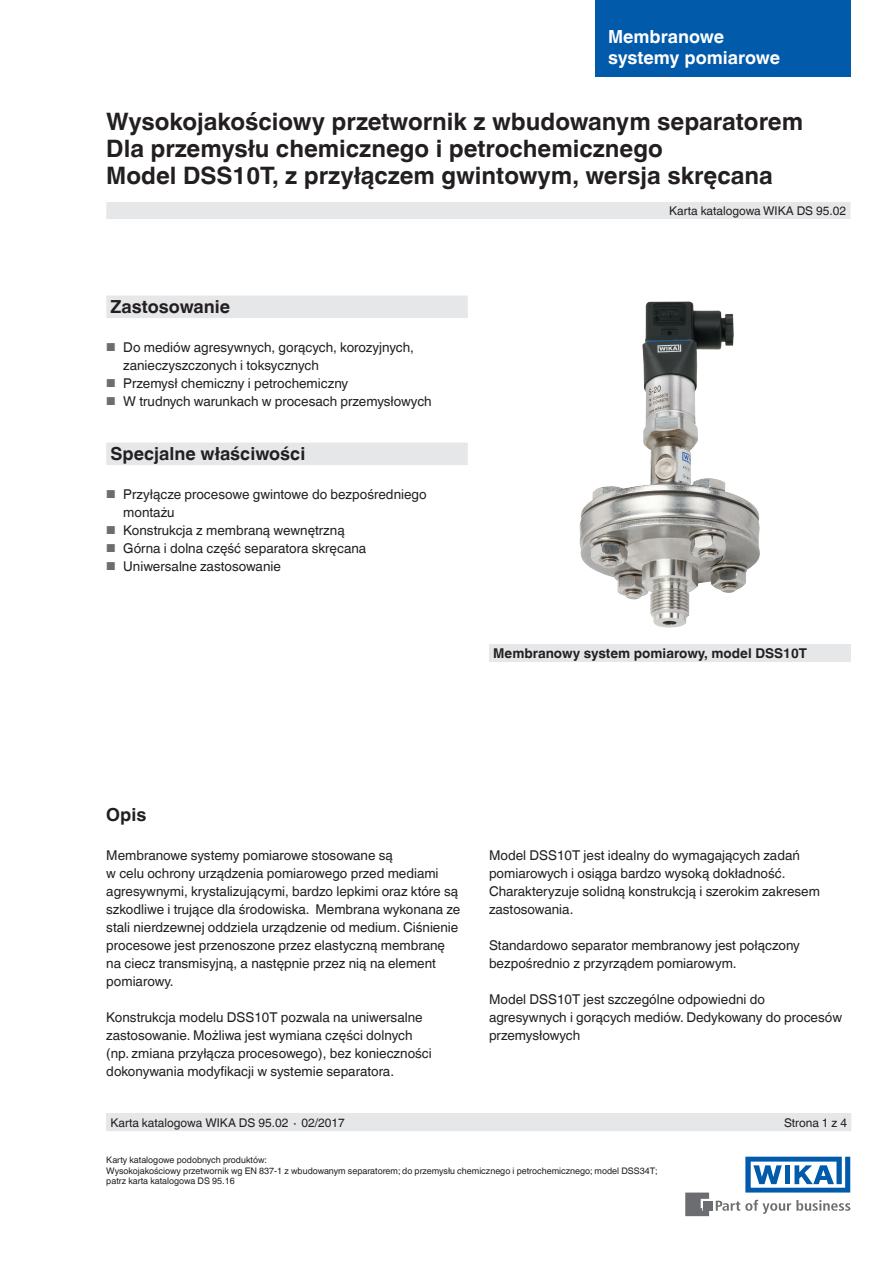
<style>
.page{position:relative;width:893px;height:1263px;background:#fff}
.page>*{position:absolute;margin:0;border:0;box-sizing:border-box;transform-origin:0 0}
.Headline{font:700 24px "Helvetica World";color:#231f20}
.Subheadline1_grey_fi{font:700 18px "Helvetica World";color:#231f20}
.t1{font:700 18px/21px "Helvetica World";color:#fff}
.Subheadline1{font:700 18px "Helvetica World";color:#231f20}
.Running_text{font:13.5px/18px "Helvetica World";color:#231f20}
.Subheadline2{font:700 13.5px "Helvetica World";color:#231f20}
.Small_text{font:12px "Helvetica World";color:#231f20}
.Footnotes{font:9px/10.5px "Helvetica World";color:#231f20}
.s1{font-size:11.55px;color:#6c6d70}
</style>
<div class="page">
<svg style="left:716px;top:1200px;width:134px;height:14px"></svg>
<div style="left:703px;top:1201px;width:9px;height:9px;background:#6c6d70"></div>
<svg style="left:685px;top:1192px;width:24px;height:24px"></svg>
<svg style="left:745px;top:1157px;width:105px;height:35px"></svg>
<div style="left:595px;top:0;width:255px;height:77px;background:#015aaa"></div>
<div style="left:106px;top:202px;width:744px;height:17px;background:#e6e7e9"></div>
<div style="left:106px;top:1113px;width:744px;height:18px;background:#e6e7e9"></div>
<div style="left:106px;top:295px;width:362px;height:23px;background:#e6e7e9"></div>
<div style="left:106px;top:442px;width:362px;height:23px;background:#e6e7e9"></div>
<div style="left:489px;top:644px;width:361px;height:18px;background:#e6e7e9"></div>
<img style="left:579px;top:302px;width:181px;height:326px">
<h2 class="t1" style="left:608px;top:26px;width:173px">Membranowe systemy pomiarowe</h2>
<p class="Headline" style="left:106px;top:108px;width:698px">Wysokojakościowy przetwornik z wbudowanym separatorem</p>
<p class="Headline" style="left:106px;top:135px;width:558px">Dla przemysłu chemicznego i petrochemicznego</p>
<p class="Headline" style="left:106px;top:162px;width:668px">Model DSS10T, z przyłączem gwintowym, wersja skręcana</p>
<p class="Subheadline1_grey_fi" style="left:111px;top:296px;width:121px">Zastosowanie</p>
<p class="Running_text" style="left:123px;top:338px;width:292px;text-indent:-17px"><span class="s1">■</span> Do mediów agresywnych, gorących, korozyjnych, zanieczyszczonych i toksycznych</p>
<p class="Running_text" style="left:106px;top:374px;width:243px"><span class="s1">■</span> Przemysł chemiczny i petrochemiczny</p>
<p class="Running_text" style="left:106px;top:392px;width:327px"><span class="s1">■</span> W trudnych warunkach w procesach przemysłowych</p>
<p class="Subheadline1_grey_fi" style="left:111px;top:443px;width:196px">Specjalne właściwości</p>
<p class="Running_text" style="left:123px;top:485px;width:305px;text-indent:-17px"><span class="s1">■</span> Przyłącze procesowe gwintowe do bezpośredniego montażu</p>
<p class="Running_text" style="left:106px;top:521px;width:240px"><span class="s1">■</span> Konstrukcja z membraną wewnętrzną</p>
<p class="Running_text" style="left:106px;top:539px;width:261px"><span class="s1">■</span> Górna i dolna część separatora skręcana</p>
<p class="Running_text" style="left:106px;top:557px;width:176px"><span class="s1">■</span> Uniwersalne zastosowanie</p>
<p class="Small_text" style="left:669px;top:204px;width:179px">Karta katalogowa WIKA DS 95.02</p>
<p class="Subheadline2" style="left:493px;top:645px;width:315px">Membranowy system pomiarowy, model DSS10T</p>
<p class="Subheadline1" style="left:106px;top:804px;width:42px">Opis</p>
<p class="Running_text" style="left:106px;top:846px;width:356px">Membranowe systemy pomiarowe stosowane są<br>w celu ochrony urządzenia pomiarowego przed mediami agresywnymi, krystalizującymi, bardzo lepkimi oraz które są szkodliwe i trujące dla środowiska. Membrana wykonana ze stali nierdzewnej oddziela urządzenie od medium. Ciśnienie procesowe jest przenoszone przez elastyczną membranę na ciecz transmisyjną, a następnie przez nią na element pomiarowy.</p>
<p class="Running_text" style="left:106px;top:1008px;width:327px">Konstrukcja modelu DSS10T pozwala na uniwersalne zastosowanie. Możliwa jest wymiana części dolnych (np. zmiana przyłącza procesowego), bez konieczności dokonywania modyfikacji w systemie separatora.</p>
<p class="Running_text" style="left:489px;top:846px;width:332px">Model DSS10T jest idealny do wymagających zadań pomiarowych i osiąga bardzo wysoką dokładność.<br>Charakteryzuje solidną konstrukcją i szerokim zakresem zastosowania.</p>
<p class="Running_text" style="left:489px;top:936px;width:312px">Standardowo separator membranowy jest połączony bezpośrednio z przyrządem pomiarowym.</p>
<p class="Running_text" style="left:489px;top:990px;width:355px">Model DSS10T jest szczególne odpowiedni do agresywnych i gorących mediów. Dedykowany do procesów przemysłowych</p>
<p class="Small_text" style="left:111px;top:1116px;width:236px">Karta katalogowa WIKA DS 95.02 ∙ 02/2017</p>
<p class="Small_text" style="left:784px;top:1116px;width:65px">Strona 1 z 4</p>
<p class="Footnotes" style="left:106px;top:1155px;width:162px">Karty katalogowe podobnych produktów:</p>
<p class="Footnotes" style="left:106px;top:1165px;width:553px">Wysokojakościowy przetwornik wg EN 837-1 z wbudowanym separatorem; do przemysłu chemicznego i petrochemicznego; model DSS34T; patrz karta katalogowa DS 95.16</p>
</div>
